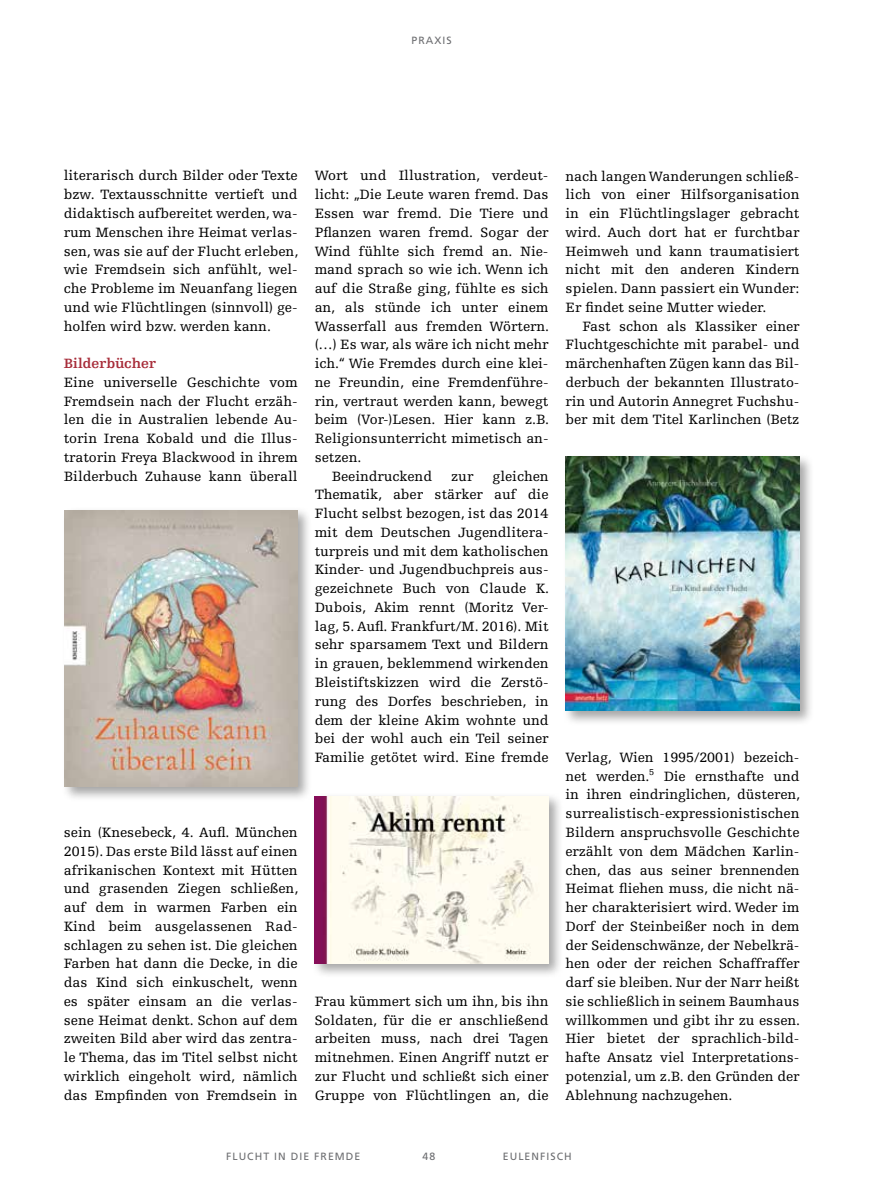
<style>
.page{position:relative;width:893px;height:1191px;background:#fff}
.page>*{position:absolute;margin:0;border:0;box-sizing:border-box;transform-origin:0 0}
.t1{font:14.25px/18.8px "Egyptienne FLT Std";color:#000;text-align:justify}
.t2{font:700 14.25px "Egyptienne FLT Std";color:#a72c39}
.t3{font:10.5px "Frutiger LT Pro";letter-spacing:.1em;color:#6d6e71}
</style>
<div class="page">
<div style="left:61px;top:507px;width:251px;height:294px;background:#000;opacity:.35"></div>
<img style="left:64px;top:510px;width:233px;height:276px">
<div style="left:563px;top:453px;width:252px;height:273px;background:#000;opacity:.35"></div>
<img style="left:566px;top:457px;width:233px;height:254px">
<div style="left:312px;top:793px;width:252px;height:185px;background:#000;opacity:.35"></div>
<img style="left:315px;top:796px;width:234px;height:167px">
<p class="t3" style="left:411px;top:34px;width:42px">PRAXIS</p>
<p class="t1" style="left:64px;top:167px;width:236px">literarisch durch Bilder oder Texte bzw. Textausschnitte vertieft und didaktisch aufbereitet werden, wa&shy;rum Menschen ihre Heimat verlas&shy;sen, was sie auf der Flucht erleben, wie Fremdsein sich anfühlt, wel&shy;che Probleme im Neuanfang liegen und wie Flüchtlingen (sinnvoll) ge&shy;holfen wird bzw. werden kann.</p>
<p class="t2" style="left:64px;top:355px;width:94px">Bilderbücher</p>
<p class="t1" style="left:64px;top:373px;width:235px">Eine universelle Geschichte vom Fremdsein nach der Flucht erzäh&shy;len die in Australien lebende Au&shy;torin Irena Kobald und die Illus&shy;tratorin Freya Blackwood in ihrem Bilderbuch Zuhause kann überall</p>
<p class="t1" style="left:64px;top:823px;width:236px">sein (Knesebeck, 4. Aufl. München 2015). Das erste Bild lässt auf einen afrikanischen Kontext mit Hütten und grasenden Ziegen schließen, auf dem in warmen Farben ein Kind beim ausgelassenen Rad&shy;schlagen zu sehen ist. Die gleichen Farben hat dann die Decke, in die das Kind sich einkuschelt, wenn es später einsam an die verlas&shy;sene Heimat denkt. Schon auf dem zweiten Bild aber wird das zentra&shy;le Thema, das im Titel selbst nicht wirklich eingeholt wird, nämlich das Empfinden von Fremdsein in</p>
<p class="t1" style="left:315px;top:167px;width:235px">Wort und Illustration, verdeut-</p>
<p class="t1" style="left:315px;top:185px;width:235px">licht: „Die Leute waren fremd. Das</p>
<p class="t1" style="left:315px;top:204px;width:235px">Essen war fremd. Die Tiere und</p>
<p class="t1" style="left:315px;top:223px;width:235px">Pflanzen waren fremd. Sogar der</p>
<p class="t1" style="left:315px;top:242px;width:235px">Wind fühlte sich fremd an. Nie-</p>
<p class="t1" style="left:315px;top:260px;width:235px">mand sprach so wie ich. Wenn ich</p>
<p class="t1" style="left:315px;top:279px;width:235px">auf die Straße ging, fühlte es sich</p>
<p class="t1" style="left:315px;top:298px;width:235px">an, als stünde ich unter einem</p>
<p class="t1" style="left:315px;top:317px;width:236px">Wasserfall aus fremden Wörtern.</p>
<p class="t1" style="left:315px;top:335px;width:235px">(…) Es war, als wäre ich nicht mehr</p>
<p class="t1" style="left:315px;top:354px;width:235px">ich.“ Wie Fremdes durch eine klei-</p>
<p class="t1" style="left:315px;top:373px;width:235px">ne Freundin, eine Fremdenführe-</p>
<p class="t1" style="left:315px;top:392px;width:235px">rin, vertraut werden kann, bewegt</p>
<p class="t1" style="left:315px;top:410px;width:236px">beim (Vor-)Lesen. Hier kann z.B.</p>
<p class="t1" style="left:315px;top:429px;width:235px">Religionsunterricht mimetisch an-</p>
<p class="t1" style="left:315px;top:448px;width:48px">setzen.</p>
<p class="t1" style="left:332px;top:467px;width:102px">Beeindruckend</p>
<p class="t1" style="left:451px;top:467px;width:24px">zur</p>
<p class="t1" style="left:315px;top:467px;width:236px;text-indent:178px">gleichen Thematik, aber stärker auf die Flucht selbst bezogen, ist das 2014 mit dem Deutschen Jugendlitera&shy;turpreis und mit dem katholischen Kinder- und Jugendbuchpreis aus&shy;gezeichnete Buch von Claude K.<br>Dubois, Akim rennt (Moritz Ver&shy;lag, 5. Aufl. Frankfurt/M. 2016). Mit sehr sparsamem Text und Bildern in grauen, beklemmend wirkenden Bleistiftskizzen wird die Zerstö&shy;rung des Dorfes beschrieben, in dem der kleine Akim wohnte und bei der wohl auch ein Teil seiner Familie getötet wird. Eine fremde</p>
<p class="t1" style="left:315px;top:992px;width:235px">Frau kümmert sich um ihn, bis ihn Soldaten, für die er anschließend arbeiten muss, nach drei Tagen mitnehmen. Einen Angriff nutzt er zur Flucht und schließt sich einer Gruppe von Flüchtlingen an, die</p>
<p class="t1" style="left:566px;top:167px;width:235px">nach langen Wanderungen schließ&shy;lich von einer Hilfsorganisation in ein Flüchtlingslager gebracht wird. Auch dort hat er furchtbar Heimweh und kann traumatisiert nicht mit den anderen Kindern spielen. Dann passiert ein Wunder:<br>Er findet seine Mutter wieder.</p>
<p class="t1" style="left:566px;top:317px;width:235px;text-indent:17px">Fast schon als Klassiker einer Fluchtgeschichte mit parabel- und märchenhaften Zügen kann das Bil&shy;derbuch der bekannten Illustrato&shy;rin und Autorin Annegret Fuchshu&shy;ber mit dem Titel Karlinchen (Betz</p>
<p class="t1" style="left:566px;top:748px;width:236px">Verlag, Wien 1995/2001) bezeich&shy;net werden.<sup>5</sup> Die ernsthafte und in ihren eindringlichen, düsteren, surrealistisch-expressionistischen Bildern anspruchsvolle Geschichte erzählt von dem Mädchen Karlin&shy;chen, das aus seiner brennenden Heimat fliehen muss, die nicht nä&shy;her charakterisiert wird. Weder im Dorf der Steinbeißer noch in dem der Seidenschwänze, der Nebelkrä&shy;hen oder der reichen Schaffraffer darf sie bleiben. Nur der Narr heißt sie schließlich in seinem Baumhaus willkommen und gibt ihr zu essen.<br>Hier bietet der sprachlich-bild&shy;hafte Ansatz viel Interpretations&shy;potenzial, um z.B. den Gründen der Ablehnung nachzugehen.</p>
<p class="t3" style="left:226px;top:1150px;width:136px">FLUCHT IN DIE FREMDE</p>
<p class="t3" style="left:423px;top:1150px;width:14px">48</p>
<p class="t3" style="left:503px;top:1150px;width:70px">EULENFISCH</p>
</div>
